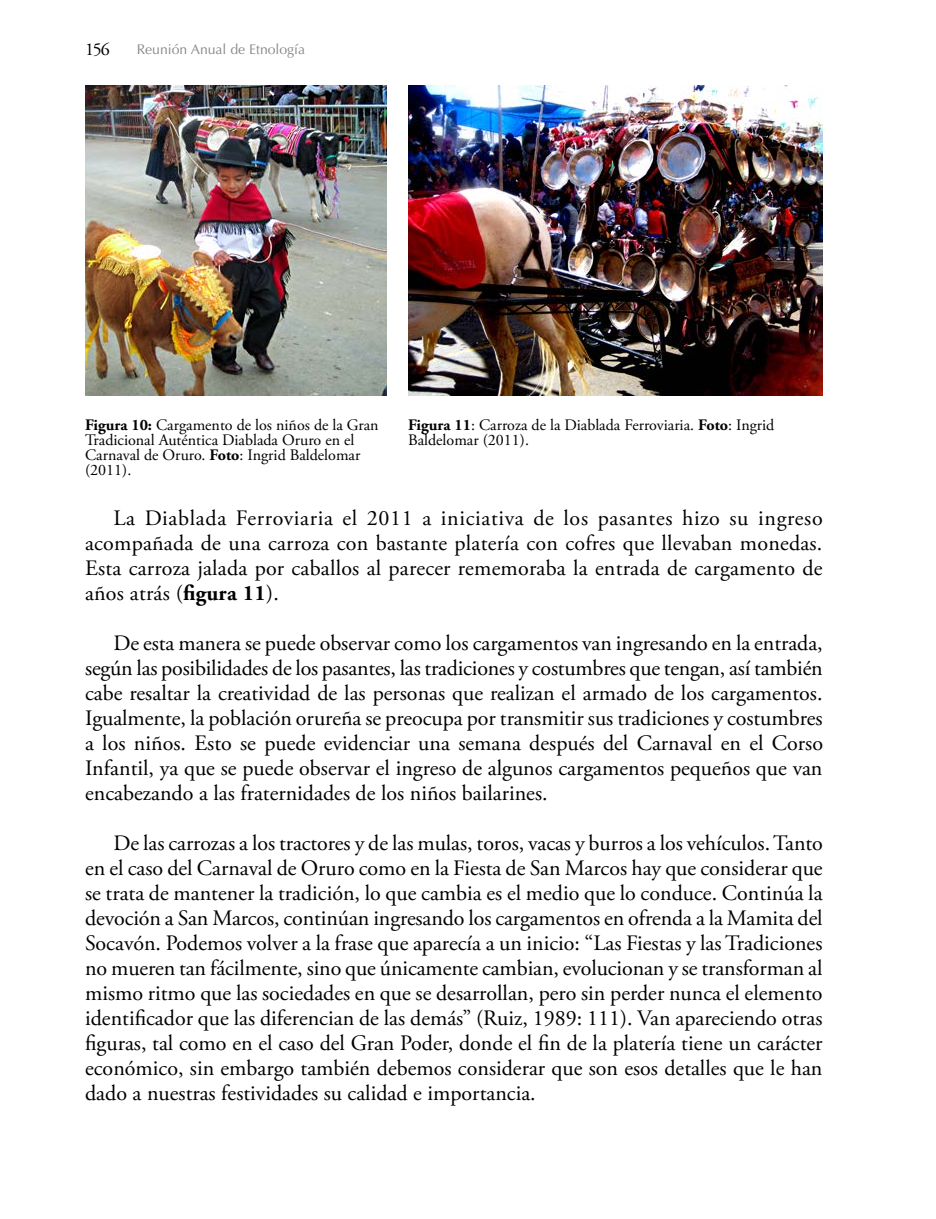
<style>
.page{position:relative;width:936px;height:1219px;background:#fff}
.page>*{position:absolute;margin:0;border:0;box-sizing:border-box;transform-origin:0 0}
.t1{font:22px/25px "Adobe Garamond Pro";color:#000;text-align:justify}
.t2{font:18px "Adobe Garamond Pro";color:#000}
.t3{font:16px/15px "Adobe Garamond Pro";color:#000}
.t4{font:14px "Optima LT Std";color:#878787}
.s1{font-weight:700}
</style>
<div class="page">
<img style="left:85px;top:85px;width:301px;height:311px">
<img style="left:408px;top:85px;width:414px;height:311px">
<p class="t2" style="left:85px;top:38px;width:26px">156</p>
<p class="t4" style="left:137px;top:41px;width:170px">Reunión Anual de Etnología</p>
<p class="t3" style="left:408px;top:418px;width:368px"><span class="s1">Figura 11</span>: Carroza de la Diablada Ferroviaria. <span class="s1">Foto</span>: Ingrid<br>Baldelomar (2011).</p>
<p class="t3" style="left:85px;top:418px;width:295px"><span class="s1">Figura 10:</span> Cargamento de los niños de la Gran Tradicional Auténtica Diablada Oruro en el Carnaval de Oruro. <span class="s1">Foto</span>: Ingrid Baldelomar (2011).</p>
<p class="t1" style="left:85px;top:506px;width:739px;text-indent:28px">La Diablada Ferroviaria el 2011 a iniciativa de los pasantes hizo su ingreso acompañada de una carroza con bastante platería con cofres que llevaban monedas.<br>Esta carroza jalada por caballos al parecer rememoraba la entrada de cargamento de años atrás (<span class="s1">figura 11</span>).</p>
<p class="t1" style="left:85px;top:631px;width:739px;text-indent:28px">De esta manera se puede observar como los cargamentos van ingresando en la entrada, según las posibilidades de los pasantes, las tradiciones y costumbres que tengan, así también cabe resaltar la creatividad de las personas que realizan el armado de los cargamentos.<br>Igualmente, la población orureña se preocupa por transmitir sus tradiciones y costumbres a los niños. Esto se puede evidenciar una semana después del Carnaval en el Corso Infantil, ya que se puede observar el ingreso de algunos cargamentos pequeños que van encabezando a las fraternidades de los niños bailarines.</p>
<p class="t1" style="left:85px;top:831px;width:739px;text-indent:28px">De las carrozas a los tractores y de las mulas, toros, vacas y burros a los vehículos. Tanto en el caso del Carnaval de Oruro como en la Fiesta de San Marcos hay que considerar que se trata de mantener la tradición, lo que cambia es el medio que lo conduce. Continúa la devoción a San Marcos, continúan ingresando los cargamentos en ofrenda a la Mamita del Socavón. Podemos volver a la frase que aparecía a un inicio: “Las Fiestas y las Tradiciones no mueren tan fácilmente, sino que únicamente cambian, evolucionan y se transforman al mismo ritmo que las sociedades en que se desarrollan, pero sin perder nunca el elemento identificador que las diferencian de las demás” (Ruiz, 1989: 111). Van apareciendo otras figuras, tal como en el caso del Gran Poder, donde el fin de la platería tiene un carácter económico, sin embargo también debemos considerar que son esos detalles que le han dado a nuestras festividades su calidad e importancia.</p>
</div>
